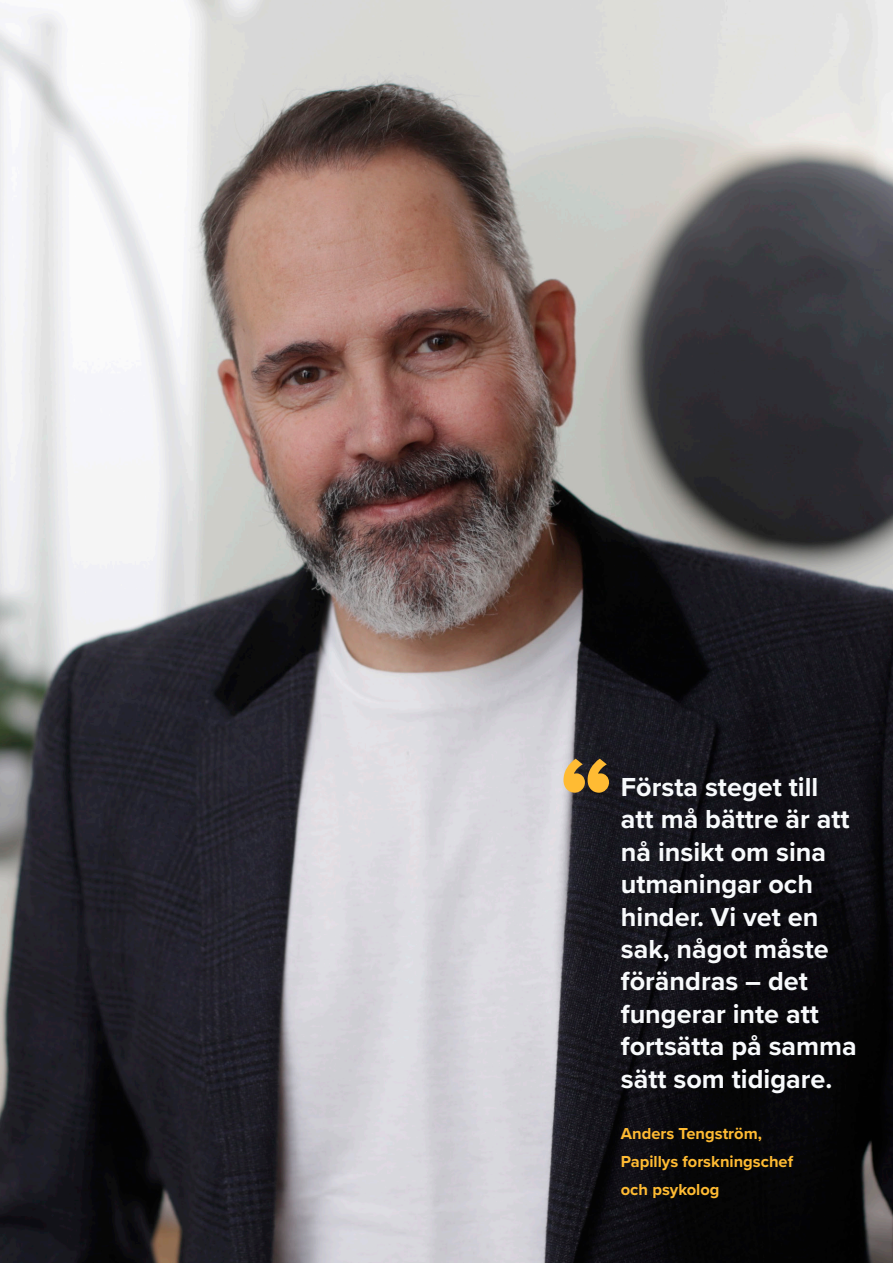
<style>
.page{position:relative;width:893px;height:1263px;background:#fff}
.page>*{position:absolute;margin:0;border:0;box-sizing:border-box;transform-origin:0 0}
.Rubrik_1{font:900 97.5px "Proxima Nova";color:#fb3}
.Rubrik_2{font:700 27px/32.4px "Proxima Nova";color:#f8fafc}
.Rubrik_2-2{font:700 16.5px "Proxima Nova";color:#fb3}
</style>
<div class="page">
<img style="left:0;top:0;width:893px;height:1263px">
<p class="Rubrik_1" style="left:612px;top:832px;width:53px;rotate:-180deg">”</p>
<p class="Rubrik_2" style="left:621px;top:770px;width:238px">Första steget till att må bättre är att nå insikt om sina utmaningar och hinder. Vi vet en sak, något måste förändras – det fungerar inte att fortsätta på samma sätt som tidigare.</p>
<p class="Rubrik_2-2" style="left:621px;top:1121px;width:143px">Anders Tengström,</p>
<p class="Rubrik_2-2" style="left:621px;top:1149px;width:174px">Papillys forskningschef</p>
<p class="Rubrik_2-2" style="left:621px;top:1177px;width:100px">och psykolog</p>
</div>
